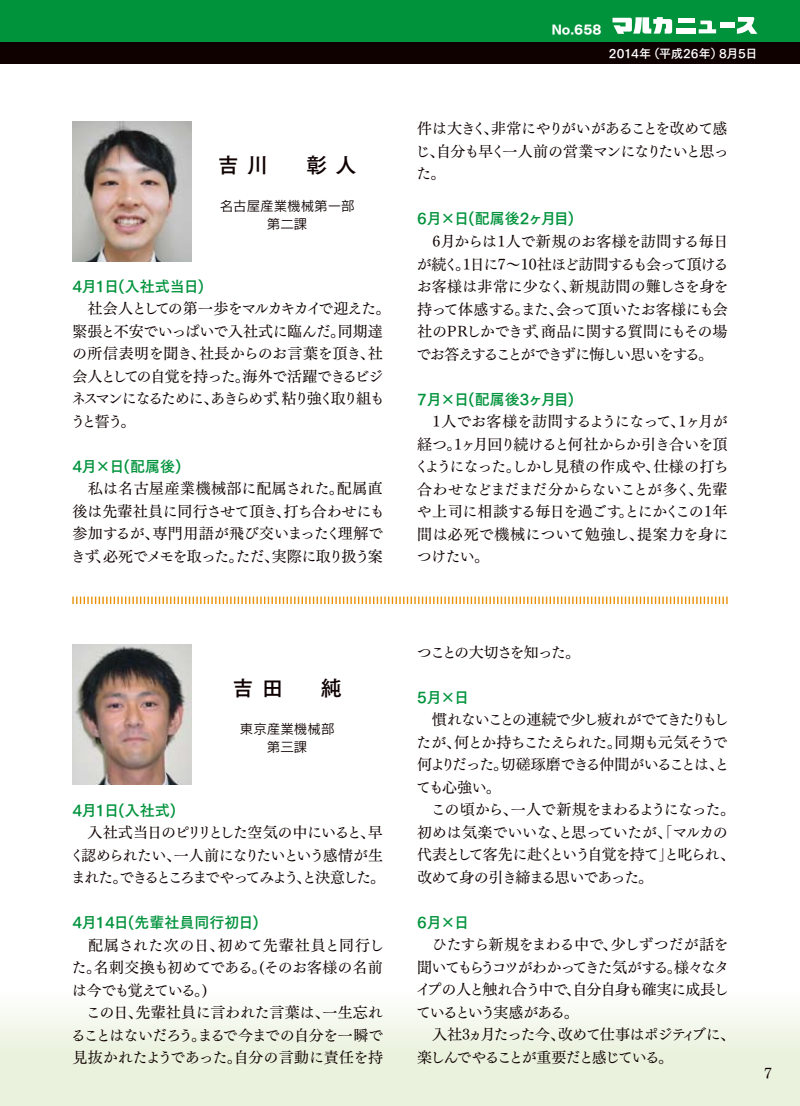
<style>
.page{position:relative;width:800px;height:1106px;background:#fff}
.page>*{position:absolute;margin:0;border:0;box-sizing:border-box;transform-origin:0 0}
.t1{font:21px "Tsuku Go Pro B";color:#0f0100}
.t2{font:15px/22.5px "Tsuku Min Pro M";letter-spacing:-.06em;color:#0f0100;text-align:justify}
.t3{font:15px/22.5px "Tsuku Min Pro M";letter-spacing:-.08em;color:#0f0100}
.t4{font:15px/22.5px "Tsuku Min Pro M";letter-spacing:-.025em;color:#0f0100}
.t5{font:15px "Tsuku Go Pro B";color:#00933c}
.t6{font:15px/22.5px "Tsuku Min Pro M";letter-spacing:-.11em;color:#0f0100}
.t7{font:15px "Tsuku Min Pro M";letter-spacing:-.105em;color:#0f0100}
.t8{font:13.5px/18px "Rodin Pro M";color:#0f0100;text-align:center}
.t9{font:12px "Tsuku Go Pro B";letter-spacing:-.02em;color:#fff}
.t10{font:12px "Tsuku Go Pro H";color:#fff}
</style>
<div class="page">
<div style="left:0;top:991px;width:799px;height:115px;background:linear-gradient(to bottom,#fafcf7,#e5efd5)"></div>
<div style="left:0;top:0;width:799px;height:43px;background:#00933c"></div>
<div style="left:0;top:43px;width:799px;height:21px;background:#0f0100"></div>
<svg style="left:612px;top:17px;width:60px;height:17px"></svg>
<div style="left:677px;top:18px;width:17px;height:5px;background:#fff"></div>
<div style="left:676px;top:28px;width:19px;height:6px;background:#fff"></div>
<svg style="left:698px;top:20px;width:18px;height:13px"></svg>
<div style="left:719px;top:23px;width:15px;height:5px;background:#fff"></div>
<svg style="left:736px;top:17px;width:21px;height:17px"></svg>
<img style="left:72px;top:644px;width:119px;height:140px">
<img style="left:72px;top:121px;width:119px;height:140px">
<svg style="left:72px;top:596px;width:655px;height:8px"></svg>
<h1 class="t1" style="left:218px;top:146px;width:140px">吉川　彰人</h1>
<p class="t8" style="left:220px;top:196px;width:136px">名古屋産業機械第一部第二課</p>
<p class="t5" style="left:72px;top:273px;width:133px">4月1日(入社式当日)</p>
<p class="t2" style="left:70px;top:296px;width:321px;text-align:left">　社会人としての第一歩をマルカキカイで迎えた。緊張と不安でいっぱいで入社式に臨んだ。同期達の所信表明を聞き、社長からのお言葉を頂き、社会人としての自覚を持った。海外で活躍できるビジネスマンになるために、あきらめず、粘り強く取り組もうと誓う。</p>
<p class="t5" style="left:72px;top:453px;width:111px">4月×日(配属後)</p>
<p class="t2" style="left:71px;top:476px;width:315px">　私は名古屋産業機械部に配属された。配属直後は先輩社員に同行させて頂き、打ち合わせにも参加するが、専門用語が飛び交いまったく理解できず、必死でメモを取った。ただ、実際に取り扱う案</p>
<h1 class="t1" style="left:232px;top:669px;width:111px">吉田　純</h1>
<p class="t8" style="left:240px;top:719px;width:96px">東京産業機械部第三課</p>
<p class="t5" style="left:72px;top:797px;width:105px">4月1日(入社式)</p>
<p class="t6" style="left:69px;top:819px;width:317px">　入社式当日のピリリとした空気の中にいると、早く認められたい、一人前になりたいという感情が生まれた。できるところまでやってみよう、と決意した。</p>
<p class="t5" style="left:72px;top:909px;width:188px">4月14日(先輩社員同行初日)</p>
<p class="t4" style="left:71px;top:932px;width:315px">　配属された次の日、初めて先輩社員と同行した。名刺交換も初めてである。(そのお客様の名前は今でも覚えている。)<br>　この日、先輩社員に言われた言葉は、一生忘れることはないだろう。まるで今までの自分を一瞬で見抜かれたようであった。自分の言動に責任を持</p>
<p class="t10" style="left:551px;top:22px;width:51px">No.658</p>
<p class="t9" style="left:608px;top:43px;width:150px">2014年（平成26年）8月5日</p>
<p class="t2" style="left:415px;top:116px;width:315px">件は大きく、非常にやりがいがあることを改めて感じ、自分も早く一人前の営業マンになりたいと思った。</p>
<p class="t5" style="left:417px;top:206px;width:159px">6月×日(配属後2ヶ月目)</p>
<p class="t2" style="left:416px;top:228px;width:314px">　6月からは1人で新規のお客様を訪問する毎日が続く。1日に7～10社ほど訪問するも会って頂けるお客様は非常に少なく、新規訪問の難しさを身を持って体感する。また、会って頂いたお客様にも会社のPRしかできず、商品に関する質問にもその場でお答えすることができずに悔しい思いをする。</p>
<p class="t5" style="left:417px;top:386px;width:159px">7月×日(配属後3ヶ月目)</p>
<p class="t2" style="left:414px;top:408px;width:316px">　1人でお客様を訪問するようになって、1ヶ月が経つ。1ヶ月回り続けると何社からか引き合いを頂くようになった。しかし見積の作成や、仕様の打ち合わせなどまだまだ分からないことが多く、先輩や上司に相談する毎日を過ごす。とにかくこの1年間は必死で機械について勉強し、提案力を身につけたい。</p>
<p class="t7" style="left:417px;top:638px;width:165px">つことの大切さを知った。</p>
<p class="t5" style="left:417px;top:684px;width:54px">5月×日</p>
<p class="t2" style="left:416px;top:706px;width:320px;text-align:left">　慣れないことの連続で少し疲れがでてきたりもしたが、何とか持ちこたえられた。同期も元気そうで何よりだった。切磋琢磨できる仲間がいることは、とても心強い。<br>　この頃から、一人で新規をまわるようになった。初めは気楽でいいな、と思っていたが、「マルカの代表として客先に赴くという自覚を持て」と叱られ、改めて身の引き締まる思いであった。</p>
<p class="t5" style="left:417px;top:909px;width:54px">6月×日</p>
<p class="t3" style="left:415px;top:931px;width:321px">　ひたすら新規をまわる中で、少しずつだが話を聞いてもらうコツがわかってきた気がする。様々なタイプの人と触れ合う中で、自分自身も確実に成長しているという実感がある。<br>　入社3ヵ月たった今、改めて仕事はポジティブに、楽しんでやることが重要だと感じている。</p>
<p class="t2" style="left:764px;top:1060px;width:9px">7</p>
</div>
